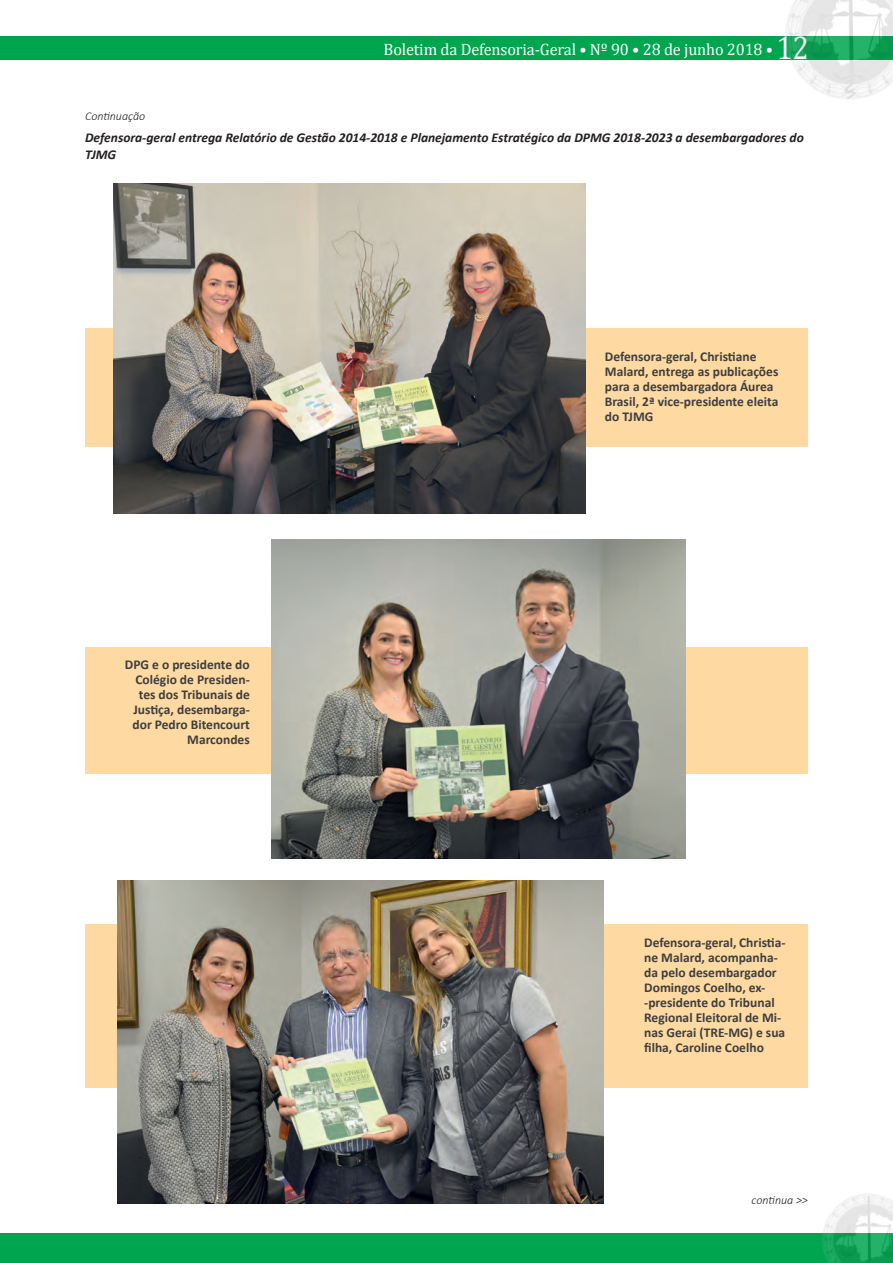
<style>
.page{position:relative;width:893px;height:1263px;background:#fff}
.page>*{position:absolute;margin:0;border:0;box-sizing:border-box;transform-origin:0 0}
.t1{font:16.5px "Cambria";letter-spacing:-.01em;color:#fff}
.t2{font:700 13.5px/15px "Calibri";color:#3e3e3f}
.t3{font:italic 700 13.5px/16.2px "Calibri";color:#231f20}
.t4{font:italic 300 12px "Calibri";color:#231f20}
.s1{font-size:33px}
</style>
<div class="page">
<div style="left:0;top:36px;width:893px;height:24px;background:#00a54f"></div>
<div style="left:0;top:1234px;width:893px;height:29px;background:#00a54f"></div>
<img style="left:823px;top:1194px;width:70px;height:69px">
<img style="left:786px;top:0;width:107px;height:99px">
<div style="left:85px;top:924px;width:723px;height:164px;background:#fedaa2"></div>
<div style="left:85px;top:647px;width:723px;height:126px;background:#fedaa2"></div>
<div style="left:85px;top:329px;width:723px;height:118px;background:#fedaa2"></div>
<img style="left:113px;top:184px;width:473px;height:329px">
<img style="left:271px;top:539px;width:415px;height:319px">
<img style="left:117px;top:881px;width:486px;height:322px">
<p class="t1" style="left:384px;top:39px;width:427px">Boletim da Defensoria-Geral • Nº 90 • 28 de junho 2018 • <span class="s1">12</span></p>
<p class="t4" style="left:85px;top:109px;width:62px">Continuação</p>
<p class="t3" style="left:85px;top:130px;width:720px">Defensora-geral entrega Relatório de Gestão 2014-2018 e Planejamento Estratégico da DPMG 2018-2023 a desembargadores do<br>TJMG</p>
<p class="t2" style="left:125px;top:656px;width:126px;text-align:right">DPG e o presidente do<br>Colégio de Presiden&shy;tes dos Tribunais de<br>Justiça, desembarga&shy;dor Pedro Bitencourt<br>Marcondes</p>
<p class="t2" style="left:605px;top:349px;width:175px">Defensora-geral, Christiane<br>Malard, entrega as publicações para a desembargadora Áurea<br>Brasil, 2ª vice-presidente eleita do TJMG</p>
<p class="t2" style="left:644px;top:935px;width:143px">Defensora-geral, Christia&shy;ne Malard, acompanha&shy;da pelo desembargador<br>Domingos Coelho, ex--presidente do Tribunal<br>Regional Eleitoral de Mi&shy;nas Gerai (TRE-MG) e sua filha, Caroline Coelho</p>
<p class="t4" style="left:751px;top:1192px;width:58px">continua &gt;&gt;</p>
</div>
